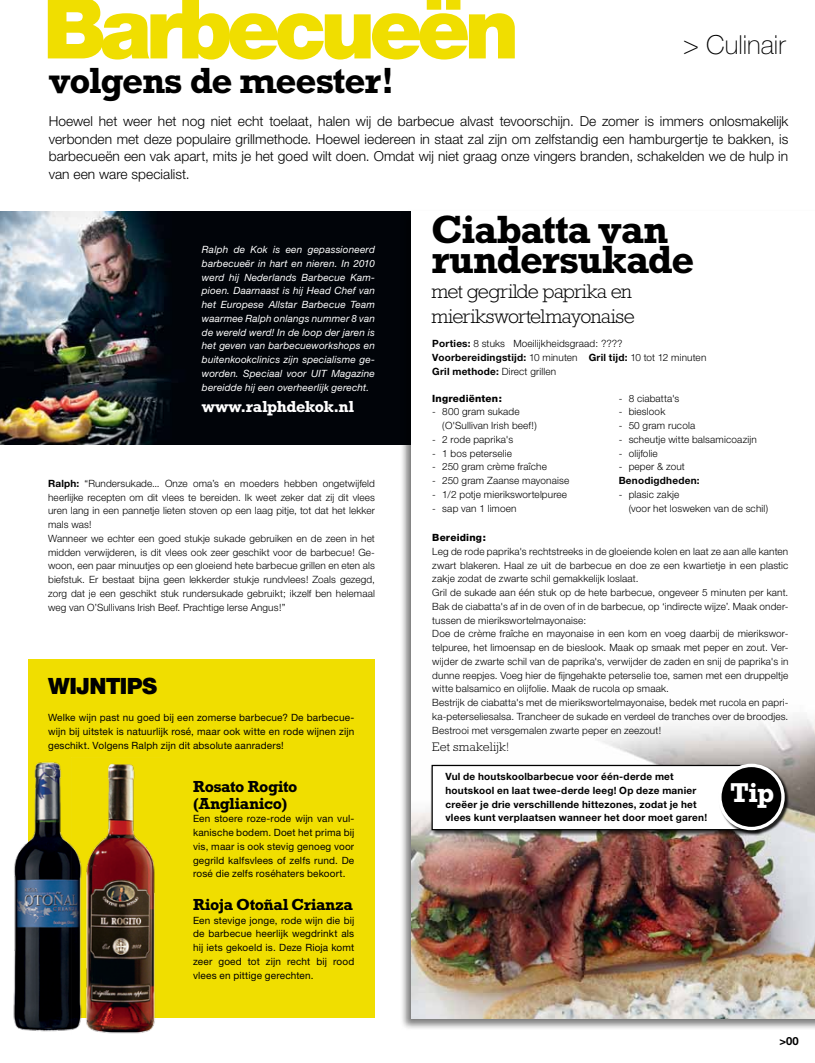
<style>
.page{position:relative;width:815px;height:1063px;background:#fff}
.page>*{position:absolute;margin:0;border:0;box-sizing:border-box;transform-origin:0 0}
.t1{font:900 84.88px "Helvetica Neue";letter-spacing:-.07em;color:#f0de00}
.t2{font:700 40px/30px "M Rockwell";letter-spacing:-.03em;color:#000}
.t3{font:700 37px "M Rockwell";letter-spacing:-.035em;color:#000}
.t4{font:700 27.75px "M Rockwell";color:#fff}
.t5{font:100 26.25px "Helvetica Neue";color:#000}
.t6{font:900 22.5px "Helvetica Neue";letter-spacing:-.025em;color:#000}
.t7{font:300 20px/25px "M Rockwell";letter-spacing:-.035em;color:#000}
.t8{font:700 16.25px/16.2px "M Rockwell";letter-spacing:-.025em;color:#000}
.t9{font:700 16.25px "M Rockwell";letter-spacing:-.03em;color:#fff}
.t10{font:300 13.75px/17.5px "Helvetica Neue";letter-spacing:.005em;color:#000;text-align:justify}
.t11{font:300 12.5px "M Rockwell";letter-spacing:.005em;color:#000}
.t12{font:700 11.25px "Helvetica Neue";color:#000}
.t13{font:300 10px/13.8px "Helvetica Neue";letter-spacing:.015em;color:#000}
.t14{font:10px/13.8px "Helvetica Neue";letter-spacing:.015em;color:#000;text-align:justify}
.t15{font:italic 10px/13.8px "Helvetica Neue";letter-spacing:.015em;color:#fff;text-align:justify}
.t16{font:700 10px/13.8px "Helvetica Neue";letter-spacing:.025em;color:#000}
.t17{font:800 10px "Helvetica Neue";letter-spacing:.02em;color:#000}
.s1{font-weight:700}
</style>
<div class="page">
<img style="left:0;top:212px;width:400px;height:233px">
<div style="left:29px;top:659px;width:346px;height:359px;background:#f0de00"></div>
<div style="left:400px;top:210px;width:415px;height:821px;background:#000;opacity:.52"></div>
<div style="left:411px;top:211px;width:404px;height:808px;background:#fff"></div>
<img style="left:13px;top:760px;width:58px;height:272px">
<img style="left:71px;top:757px;width:84px;height:277px">
<img style="left:411px;top:716px;width:404px;height:303px">
<div style="left:430px;top:763px;width:334px;height:73px;background:#000;opacity:.75"></div>
<div style="left:432px;top:765px;width:325px;height:65px;background:#fff"></div>
<div style="left:432px;top:765px;width:326px;height:65px;border:1px solid #000"></div>
<div style="left:719px;top:764px;width:70px;height:71px;background:#000;opacity:.85"></div>
<div style="left:720px;top:765px;width:63px;height:64px;background:#000;border-radius:50%"></div>
<div style="left:718px;top:764px;width:67px;height:66px;border:3px solid #fff;border-radius:50%"></div>
<h1 class="t1" style="left:43px;top:-22px;width:478px">Barbecueën</h1>
<h3 class="t3" style="left:49px;top:59px;width:347px">volgens de meester!</h3>
<h3 class="t5" style="left:683px;top:30px;width:104px">&gt; Culinair</h3>
<p class="t10" style="left:49px;top:112px;width:741px">Hoewel het weer het nog niet echt toelaat, halen wij de barbecue alvast tevoorschijn. De zomer is immers onlosmakelijk verbonden met deze populaire grillmethode. Hoewel iedereen in staat zal zijn om zelfstandig een hamburgertje te bakken, is barbecueën een vak apart, mits je het goed wilt doen. Omdat wij niet graag onze vingers branden, schakelden we de hulp in van een ware specialist.</p>
<p class="t15" style="left:202px;top:242px;width:174px">Ralph de Kok is een gepassioneerd barbecueër in hart en nieren. In 2010 werd hij Nederlands Barbecue Kam&shy;pioen. Daarnaast is hij Head Chef van het Europese Allstar Barbecue Team waarmee Ralph onlangs nummer 8 van de wereld werd! In de loop der jaren is het geven van barbecueworkshops en buitenkookclinics zijn specialisme ge&shy;worden. Speciaal voor UIT Magazine bereidde hij een overheerlijk gerecht.</p>
<h3 class="t9" style="left:202px;top:397px;width:154px">www.ralphdekok.nl</h3>
<p class="t13" style="left:48px;top:476px;width:328px"><span class="s1">Ralph:</span> “Rundersukade... Onze oma’s en moeders hebben ongetwijfeld heerlijke recepten om dit vlees te bereiden. Ik weet zeker dat zij dit vlees uren lang in een pannetje lieten stoven op een laag pitje, tot dat het lekker mals was!<br>Wanneer we echter een goed stukje sukade gebruiken en de zeen in het midden verwijderen, is dit vlees ook zeer geschikt voor de barbecue! Ge&shy;woon, een paar minuutjes op een gloeiend hete barbecue grillen en eten als biefstuk. Er bestaat bijna geen lekkerder stukje rundvlees! Zoals gezegd, zorg dat je een geschikt stuk rundersukade gebruikt; ikzelf ben helemaal weg van O’Sullivans Irish Beef. Prachtige Ierse Angus!”</p>
<h3 class="t6" style="left:48px;top:673px;width:111px">WIJNTIPS</h3>
<p class="t14" style="left:48px;top:711px;width:308px">Welke wijn past nu goed bij een zomerse barbecue? De barbecue&shy;wijn bij uitstek is natuurlijk rosé, maar ook witte en rode wijnen zijn geschikt. Volgens Ralph zijn dit absolute aanraders!</p>
<h3 class="t8" style="left:193px;top:779px;width:106px">Rosato Rogito (Anglianico)</h3>
<p class="t14" style="left:193px;top:812px;width:163px">Een stoere roze-rode wijn van vul&shy;kanische bodem. Doet het prima bij vis, maar is ook stevig genoeg voor gegrild kalfsvlees of zelfs rund. De rosé die zelfs roséhaters bekoort.</p>
<h3 class="t8" style="left:193px;top:896px;width:161px">Rioja Otoñal Crianza</h3>
<p class="t14" style="left:193px;top:913px;width:163px">Een stevige jonge, rode wijn die bij de barbecue heerlijk wegdrinkt als hij iets gekoeld is. Deze Rioja komt zeer goed tot zijn recht bij rood vlees en pittige gerechten.</p>
<h2 class="t2" style="left:432px;top:214px;width:264px">Ciabatta van rundersukade</h2>
<h3 class="t7" style="left:432px;top:279px;width:205px">met gegrilde paprika en mierikswortelmayonaise</h3>
<p class="t13" style="left:432px;top:336px;width:276px"><span class="s1">Porties:</span> 8 stuks Moeilijkheidsgraad: ????<br><span class="s1">Voorbereidingstijd:</span> 10 minuten <span class="s1">Gril tijd:</span> 10 tot 12 minuten<br><span class="s1">Gril methode:</span> Direct grillen</p>
<p class="t17" style="left:432px;top:392px;width:71px">Ingrediënten:</p>
<p class="t13" style="left:442px;top:405px;width:96px;text-indent:-10px">- 800 gram sukade (O'Sullivan Irish beef!)</p>
<p class="t13" style="left:432px;top:432px;width:82px">- 2 rode paprika's</p>
<p class="t13" style="left:432px;top:446px;width:81px">- 1 bos peterselie</p>
<p class="t13" style="left:432px;top:460px;width:116px">- 250 gram crème fraîche</p>
<p class="t13" style="left:432px;top:473px;width:138px">- 250 gram Zaanse mayonaise</p>
<p class="t13" style="left:432px;top:487px;width:136px">- 1/2 potje mierikswortelpuree</p>
<p class="t13" style="left:432px;top:501px;width:86px">- sap van 1 limoen</p>
<p class="t13" style="left:619px;top:391px;width:62px">- 8 ciabatta's</p>
<p class="t13" style="left:619px;top:405px;width:48px">- bieslook</p>
<p class="t13" style="left:619px;top:418px;width:78px">- 50 gram rucola</p>
<p class="t13" style="left:619px;top:432px;width:140px">- scheutje witte balsamicoazijn</p>
<p class="t13" style="left:619px;top:446px;width:41px">- olijfolie</p>
<p class="t13" style="left:619px;top:460px;width:68px">- peper &amp; zout</p>
<p class="t16" style="left:619px;top:473px;width:82px">Benodigdheden:</p>
<p class="t13" style="left:629px;top:487px;width:141px;text-indent:-10px">- plasic zakje<br>(voor het losweken van de schil)</p>
<p class="t17" style="left:432px;top:532px;width:55px">Bereiding:</p>
<p class="t13" style="left:432px;top:544px;width:358px">Leg de rode paprika's rechtstreeks in de gloeiende kolen en laat ze aan alle kanten zwart blakeren. Haal ze uit de barbecue en doe ze een kwartietje in een plastic zakje zodat de zwarte schil gemakkelijk loslaat.<br>Gril de sukade aan één stuk op de hete barbecue, ongeveer 5 minuten per kant.<br>Bak de ciabatta's af in de oven of in de barbecue, op ‘indirecte wijze’. Maak onder&shy;tussen de mierikswortelmayonaise:<br>Doe de crème fraîche en mayonaise in een kom en voeg daarbij de mierikswor&shy;telpuree, het limoensap en de bieslook. Maak op smaak met peper en zout. Ver&shy;wijder de zwarte schil van de paprika's, verwijder de zaden en snij de paprika's in dunne reepjes. Voeg hier de fijngehakte peterselie toe, samen met een druppeltje witte balsamico en olijfolie. Maak de rucola op smaak.<br>Bestrijk de ciabatta's met de mierikswortelmayonaise, bedek met rucola en papri&shy;ka-peterseliesalsa. Trancheer de sukade en verdeel de tranches over de broodjes.<br>Bestrooi met versgemalen zwarte peper en zeezout!</p>
<p class="t11" style="left:432px;top:740px;width:79px">Eet smakelijk!</p>
<p class="t16" style="left:445px;top:769px;width:263px">Vul de houtskoolbarbecue voor één-derde met houtskool en laat twee-derde leeg! Op deze manier creëer je drie verschillende hittezones, zodat je het vlees kunt verplaatsen wanneer het door moet garen!</p>
<h3 class="t4" style="left:730px;top:776px;width:46px">Tip</h3>
<p class="t12" style="left:780px;top:1034px;width:21px">&gt;00</p>
</div>
